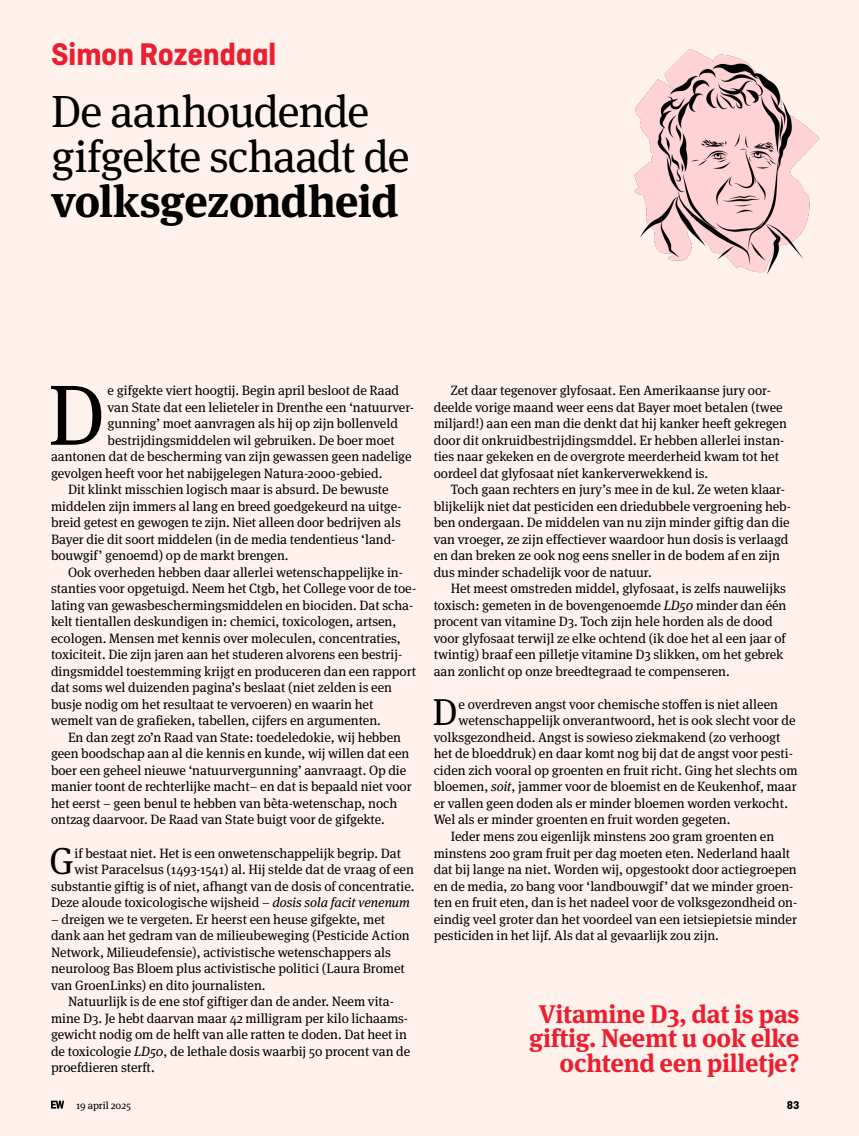
<style>
.page{position:relative;width:859px;height:1136px;background:#fff}
.page>*{position:absolute;margin:0;border:0;box-sizing:border-box;transform-origin:0 0}
.t1{font:85.35px "Meta Serif";color:#000}
.t2{font:45px/45px "Meta Serif";letter-spacing:-.02em;color:#000}
.t3{font:700 45px "Meta Serif";letter-spacing:-.02em;color:#000}
.t4{font:37.5px "Meta Serif";color:#000}
.t5{font:700 33px "Ciutadella";letter-spacing:-.015em;color:#eb1f2f}
.t6{font:700 25.5px/24.8px "Meta Serif";letter-spacing:-.01em;color:#eb1f2f;text-align:right}
.t7{font:13.5px/16.5px "Meta Serif";color:#000}
.t8{font:700 12px "Ciutadella";color:#000}
.t9{font:10.5px "Meta Serif";color:#000}
.s1{font-style:italic}
</style>
<div class="page">
<div style="left:0;top:0;width:859px;height:1135px;background:#fff2ed"></div>
<svg style="left:51px;top:1100px;width:13px;height:8px"></svg>
<img style="left:634px;top:49px;width:186px;height:225px">
<h3 class="t5" style="left:51px;top:35px;width:227px">Simon Rozendaal</h3>
<h2 class="t2" style="left:51px;top:90px;width:360px">De aanhoudende gifgekte schaadt de</h2>
<h2 class="t3" style="left:51px;top:174px;width:349px">volksgezondheid</h2>
<h1 class="t1" style="left:48px;top:366px;width:59px">D</h1>
<p class="t7" style="left:108px;top:382px;width:293px">e gifgekte viert hoogtij. Begin april besloot de Raad</p>
<p class="t7" style="left:108px;top:399px;width:308px">van State dat een lelieteler in Drenthe een ‘natuurver-</p>
<p class="t7" style="left:108px;top:415px;width:292px">gunning’ moet aanvragen als hij op zijn bollenveld</p>
<p class="t7" style="left:108px;top:432px;width:289px">bestrijdingsmiddelen wil gebruiken. De boer moet</p>
<p class="t7" style="left:51px;top:448px;width:362px">aantonen dat de bescherming van zijn gewassen geen nadelige</p>
<p class="t7" style="left:51px;top:465px;width:333px">gevolgen heeft voor het nabijgelegen Natura-2000-gebied.</p>
<p class="t7" style="left:68px;top:481px;width:322px">Dit klinkt misschien logisch maar is absurd. De bewuste</p>
<p class="t7" style="left:51px;top:498px;width:352px">middelen zijn immers al lang en breed goedgekeurd na uitge-</p>
<p class="t7" style="left:51px;top:514px;width:351px">breid getest en gewogen te zijn. Niet alleen door bedrijven als</p>
<p class="t7" style="left:51px;top:531px;width:346px">Bayer die dit soort middelen (in de media tendentieus ‘land-</p>
<p class="t7" style="left:51px;top:547px;width:239px">bouwgif’ genoemd) op de markt brengen.</p>
<p class="t7" style="left:68px;top:564px;width:336px">Ook overheden hebben daar allerlei wetenschappelijke in-</p>
<p class="t7" style="left:51px;top:580px;width:367px">stanties voor opgetuigd. Neem het Ctgb, het College voor de toe-</p>
<p class="t7" style="left:51px;top:597px;width:364px">lating van gewasbeschermingsmiddelen en biociden. Dat scha-</p>
<p class="t7" style="left:51px;top:613px;width:347px">kelt tientallen deskundigen in: chemici, toxicologen, artsen,</p>
<p class="t7" style="left:51px;top:630px;width:351px">ecologen. Mensen met kennis over moleculen, concentraties,</p>
<p class="t7" style="left:51px;top:646px;width:353px">toxiciteit. Die zijn jaren aan het studeren alvorens een bestrij-</p>
<p class="t7" style="left:51px;top:663px;width:366px">dingsmiddel toestemming krijgt en produceren dan een rapport</p>
<p class="t7" style="left:51px;top:679px;width:343px">dat soms wel duizenden pagina’s beslaat (niet zelden is een</p>
<p class="t7" style="left:51px;top:696px;width:324px">busje nodig om het resultaat te vervoeren) en waarin het</p>
<p class="t7" style="left:51px;top:712px;width:331px">wemelt van de grafieken, tabellen, cijfers en argumenten.</p>
<p class="t7" style="left:68px;top:729px;width:335px">En dan zegt zo’n Raad van State: toedeledokie, wij hebben</p>
<p class="t7" style="left:51px;top:745px;width:360px">geen boodschap aan al die kennis en kunde, wij willen dat een</p>
<p class="t7" style="left:51px;top:762px;width:357px">boer een geheel nieuwe ‘natuurvergunning’ aanvraagt. Op die</p>
<p class="t7" style="left:51px;top:778px;width:362px">manier toont de rechterlijke macht− en dat is bepaald niet voor</p>
<p class="t7" style="left:51px;top:795px;width:348px">het eerst − geen benul te hebben van bèta-wetenschap, noch</p>
<p class="t7" style="left:51px;top:811px;width:335px">ontzag daarvoor. De Raad van State buigt voor de gifgekte.</p>
<h3 class="t4" style="left:49px;top:839px;width:26px">G</h3>
<p class="t7" style="left:75px;top:844px;width:328px">if bestaat niet. Het is een onwetenschappelijk begrip. Dat</p>
<p class="t7" style="left:75px;top:861px;width:341px">wist Paracelsus (1493-1541) al. Hij stelde dat de vraag of een</p>
<p class="t7" style="left:51px;top:877px;width:365px">substantie giftig is of niet, afhangt van de dosis of concentratie.</p>
<p class="t7" style="left:51px;top:894px;width:360px">Deze aloude toxicologische wijsheid − <span class="s1">dosis sola facit venenum</span></p>
<p class="t7" style="left:51px;top:910px;width:336px">− dreigen we te vergeten. Er heerst een heuse gifgekte, met</p>
<p class="t7" style="left:51px;top:927px;width:360px">dank aan het gedram van de milieubeweging (Pesticide Action</p>
<p class="t7" style="left:51px;top:943px;width:342px">Network, Milieudefensie), activistische wetenschappers als</p>
<p class="t7" style="left:51px;top:960px;width:355px">neuroloog Bas Bloem plus activistische politici (Laura Bromet</p>
<p class="t7" style="left:51px;top:976px;width:216px">van GroenLinks) en dito journalisten.</p>
<p class="t7" style="left:68px;top:993px;width:327px">Natuurlijk is de ene stof giftiger dan de ander. Neem vita-</p>
<p class="t7" style="left:51px;top:1009px;width:359px">mine D3. Je hebt daarvan maar 42 milligram per kilo lichaams-</p>
<p class="t7" style="left:51px;top:1026px;width:357px">gewicht nodig om de helft van alle ratten te doden. Dat heet in</p>
<p class="t7" style="left:51px;top:1042px;width:361px">de toxicologie <span class="s1">LD50</span>, de lethale dosis waarbij 50 procent van de</p>
<p class="t7" style="left:51px;top:1059px;width:105px">proefdieren sterft.</p>
<p class="t7" style="left:434px;top:382px;width:355px;text-indent:17px">Zet daar tegenover glyfosaat. Een Amerikaanse jury oor&shy;deelde vorige maand weer eens dat Bayer moet betalen (twee miljard!) aan een man die denkt dat hij kanker heeft gekregen door dit onkruidbestrijdingsmddel. Er hebben allerlei instan&shy;ties naar gekeken en de overgrote meerderheid kwam tot het oordeel dat glyfosaat níet kankerverwekkend is.</p>
<p class="t7" style="left:434px;top:481px;width:359px;text-indent:17px">Toch gaan rechters en jury’s mee in de kul. Ze weten klaar&shy;blijkelijk niet dat pesticiden een driedubbele vergroening heb&shy;ben ondergaan. De middelen van nu zijn minder giftig dan die van vroeger, ze zijn effectiever waardoor hun dosis is verlaagd en dan breken ze ook nog eens sneller in de bodem af en zijn dus minder schadelijk voor de natuur.</p>
<p class="t7" style="left:434px;top:580px;width:354px;text-indent:17px">Het meest omstreden middel, glyfosaat, is zelfs nauwelijks toxisch: gemeten in de bovengenoemde <span class="s1">LD50</span> minder dan één procent van vitamine D3. Toch zijn hele horden als de dood voor glyfosaat terwijl ze elke ochtend (ik doe het al een jaar of twintig) braaf een pilletje vitamine D3 slikken, om het gebrek aan zonlicht op onze breedtegraad te compenseren.</p>
<h3 class="t4" style="left:432px;top:690px;width:27px">D</h3>
<p class="t7" style="left:459px;top:696px;width:321px">e overdreven angst voor chemische stoffen is niet alleen</p>
<p class="t7" style="left:459px;top:712px;width:338px">wetenschappelijk onverantwoord, het is ook slecht voor de</p>
<p class="t7" style="left:434px;top:729px;width:348px">volksgezondheid. Angst is sowieso ziekmakend (zo verhoogt</p>
<p class="t7" style="left:434px;top:745px;width:361px">het de bloeddruk) en daar komt nog bij dat de angst voor pesti-</p>
<p class="t7" style="left:434px;top:762px;width:365px">ciden zich vooral op groenten en fruit richt. Ging het slechts om</p>
<p class="t7" style="left:434px;top:778px;width:364px">bloemen, <span class="s1">soit</span>, jammer voor de bloemist en de Keukenhof, maar</p>
<p class="t7" style="left:434px;top:795px;width:356px">er vallen geen doden als er minder bloemen worden verkocht.</p>
<p class="t7" style="left:434px;top:811px;width:298px">Wel als er minder groenten en fruit worden gegeten.</p>
<p class="t7" style="left:451px;top:828px;width:325px">Ieder mens zou eigenlijk minstens 200 gram groenten en</p>
<p class="t7" style="left:434px;top:844px;width:358px">minstens 200 gram fruit per dag moeten eten. Nederland haalt</p>
<p class="t7" style="left:434px;top:861px;width:364px">dat bij lange na niet. Worden wij, opgestookt door actiegroepen</p>
<p class="t7" style="left:434px;top:877px;width:361px">en de media, zo bang voor ‘landbouwgif’ dat we minder groen-</p>
<p class="t7" style="left:434px;top:894px;width:365px">ten en fruit eten, dan is het nadeel voor de volksgezondheid on-</p>
<p class="t7" style="left:434px;top:910px;width:365px">eindig veel groter dan het voordeel van een ietsiepietsie minder</p>
<p class="t7" style="left:434px;top:927px;width:287px">pesticiden in het lijf. Als dat al gevaarlijk zou zijn.</p>
<h3 class="t6" style="left:529px;top:1001px;width:272px">Vitamine D3, dat is pas giftig. Neemt u ook elke ochtend een pilletje?</h3>
<p class="t9" style="left:76px;top:1098px;width:56px">19 april 2025</p>
<p class="t8" style="left:787px;top:1097px;width:14px">83</p>
</div>
